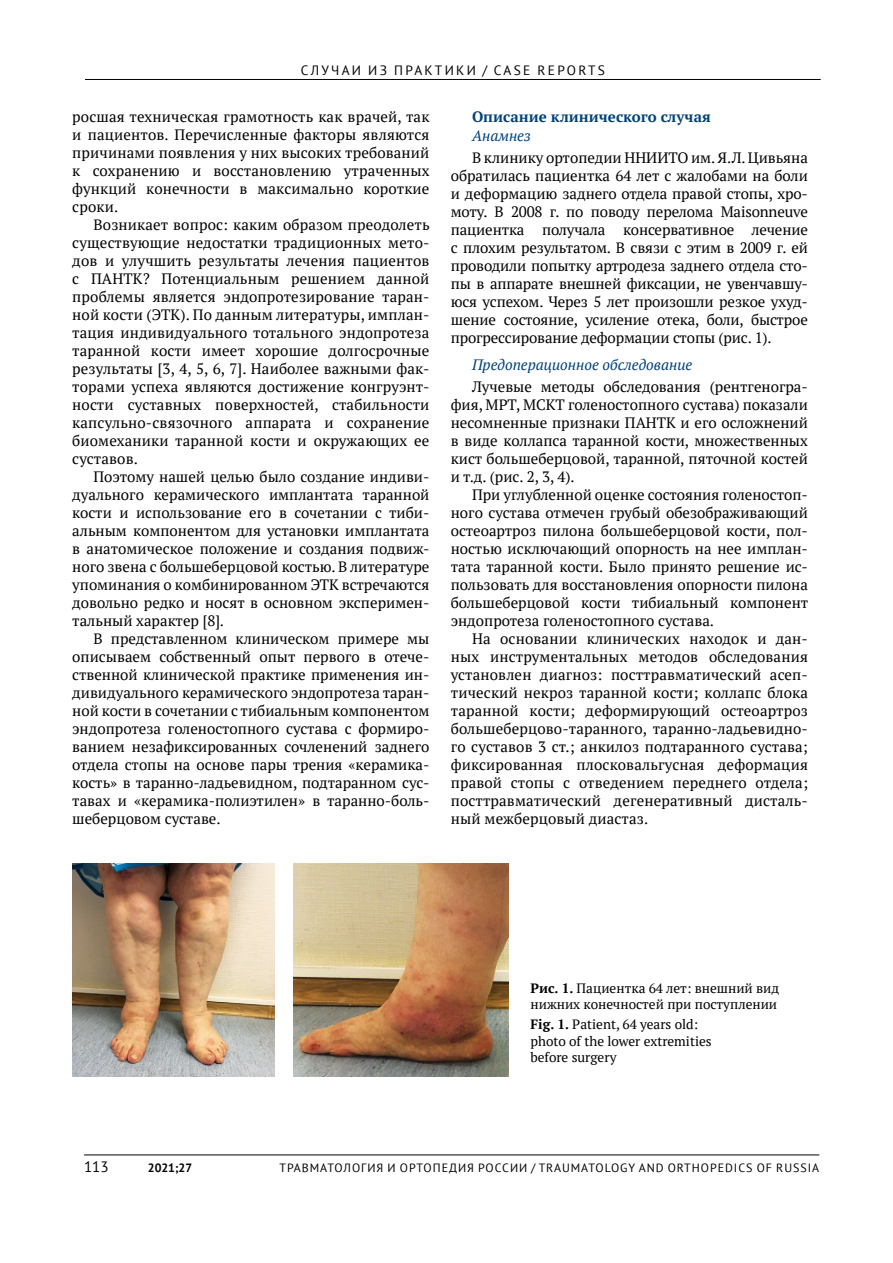
<style>
.page{position:relative;width:893px;height:1263px;background:#fff}
.page>*{position:absolute;margin:0;border:0;box-sizing:border-box;transform-origin:0 0}
.t1{font:15px/18px "PT Serif";color:#000;text-align:justify}
.t2{font:italic 15px "PT Serif";color:#00427a}
.t3{font:700 15px "PT Serif";color:#00427a}
.t4{font:15px "PT Sans";color:#000}
.t5{font:13.5px/16.2px "PT Serif";color:#000}
.t6{font:13.5px "PT Sans";letter-spacing:.17em;color:#000}
.t7{font:12px "PT Sans";letter-spacing:.08em;color:#000}
.t8{font:700 12px "PT Sans";color:#000}
.s1{font-weight:700}
</style>
<div class="page">
<hr style="left:85px;top:79px;width:736px;height:1px;background:#000">
<hr style="left:84px;top:1154px;width:735px;height:1px;background:#000">
<img style="left:73px;top:863px;width:201px;height:213px">
<img style="left:293px;top:863px;width:216px;height:213px">
<p class="t6" style="left:301px;top:61px;width:304px">СЛУЧАИ ИЗ ПРАКТИКИ / CASE REPORTS</p>
<p class="t1" style="left:72px;top:108px;width:359px">росшая техническая грамотность как врачей, так и пациентов. Перечисленные факторы являются причинами появления у них высоких требований к сохранению и восстановлению утраченных функций конечности в максимально короткие сроки.</p>
<p class="t1" style="left:72px;top:216px;width:359px;text-indent:21px">Возникает вопрос: каким образом преодолеть существующие недостатки традиционных мето&shy;дов и улучшить результаты лечения пациентов с ПАНТК? Потенциальным решением данной проблемы является эндопротезирование таран&shy;ной кости (ЭТК). По данным литературы, имплан&shy;тация индивидуального тотального эндопротеза таранной кости имеет хорошие долгосрочные результаты [3, 4, 5, 6, 7]. Наиболее важными фак&shy;торами успеха являются достижение конгруэнт&shy;ности суставных поверхностей, стабильности капсульно-связочного аппарата и сохранение биомеханики таранной кости и окружающих ее суставов.</p>
<p class="t1" style="left:72px;top:468px;width:359px;text-indent:21px">Поэтому нашей целью было создание индиви&shy;дуального керамического имплантата таранной кости и использование его в сочетании с тиби&shy;альным компонентом для установки имплантата в анатомическое положение и создания подвиж&shy;ного звена с большеберцовой костью. В литературе упоминания о комбинированном ЭТК встречаются довольно редко и носят в основном эксперимен&shy;тальный характер [8].</p>
<p class="t1" style="left:72px;top:630px;width:359px;text-align:left;text-indent:21px">В представленном клиническом примере мы описываем собственный опыт первого в отече&shy;ственной клинической практике применения ин&shy;дивидуального керамического эндопротеза таран&shy;ной кости в сочетании с тибиальным компонентом эндопротеза голеностопного сустава с формиро&shy;ванием незафиксированных сочленений заднего отдела стопы на основе пары трения «керамика&shy;кость» в таранно-ладьевидном, подтаранном сус&shy;тавах и «керамика-полиэтилен» в таранно-боль&shy;шеберцовом суставе.</p>
<p class="t3" style="left:472px;top:108px;width:240px">Описание клинического случая</p>
<p class="t2" style="left:472px;top:127px;width:60px">Анамнез</p>
<p class="t1" style="left:451px;top:149px;width:359px;text-indent:21px">В клинику ортопедии ННИИТО им. Я.Л. Цивьяна обратилась пациентка 64 лет с жалобами на боли и деформацию заднего отдела правой стопы, хро&shy;моту. В 2008 г. по поводу перелома Maisonneuve пациентка получала консервативное лечение с плохим результатом. В связи с этим в 2009 г. ей проводили попытку артродеза заднего отдела сто&shy;пы в аппарате внешней фиксации, не увенчавшу&shy;юся успехом. Через 5 лет произошли резкое ухуд&shy;шение состояние, усиление отека, боли, быстрое прогрессирование деформации стопы (рис. 1).</p>
<p class="t2" style="left:472px;top:357px;width:222px">Предоперационное обследование</p>
<p class="t1" style="left:451px;top:378px;width:359px;text-indent:21px">Лучевые методы обследования (рентгеногра&shy;фия, МРТ, МСКТ голеностопного сустава) показали несомненные признаки ПАНТК и его осложнений в виде коллапса таранной кости, множественных кист большеберцовой, таранной, пяточной костей и т.д. (рис. 2, 3, 4).</p>
<p class="t1" style="left:451px;top:486px;width:359px;text-indent:21px">При углубленной оценке состояния голеностоп&shy;ного сустава отмечен грубый обезображивающий остеоартроз пилона большеберцовой кости, пол&shy;ностью исключающий опорность на нее имплан&shy;тата таранной кости. Было принято решение ис&shy;пользовать для восстановления опорности пилона большеберцовой кости тибиальный компонент эндопротеза голеностопного сустава.</p>
<p class="t1" style="left:451px;top:630px;width:359px;text-indent:21px">На основании клинических находок и дан&shy;ных инструментальных методов обследования установлен диагноз: посттравматический асеп&shy;тический некроз таранной кости; коллапс блока таранной кости; деформирующий остеоартроз большеберцово-таранного, таранно-ладьевидно&shy;го суставов 3 ст.; анкилоз подтаранного сустава; фиксированная плосковальгусная деформация правой стопы с отведением переднего отдела; посттравматический дегенеративный дисталь&shy;ный межберцовый диастаз.</p>
<p class="t5" style="left:530px;top:980px;width:250px"><span class="s1">Рис. 1.</span> Пациентка 64 лет: внешний вид нижних конечностей при поступлении</p>
<p class="t5" style="left:530px;top:1017px;width:183px"><span class="s1">Fig. 1.</span> Patient, 64 years old: photo of the lower extremities before surgery</p>
<p class="t4" style="left:84px;top:1157px;width:26px">113</p>
<p class="t8" style="left:148px;top:1160px;width:46px">2021;27</p>
<p class="t7" style="left:279px;top:1160px;width:311px">ТРАВМАТОЛОГИЯ И ОРТОПЕДИЯ РОССИИ / TRAUMATO</p>
<p class="t7" style="left:605px;top:1160px;width:72px">LOGY AND ORT</p>
<p class="t7" style="left:692px;top:1160px;width:18px">HOPE</p>
<p class="t7" style="left:725px;top:1160px;width:95px">DICS OF RUSSIA</p>
</div>
